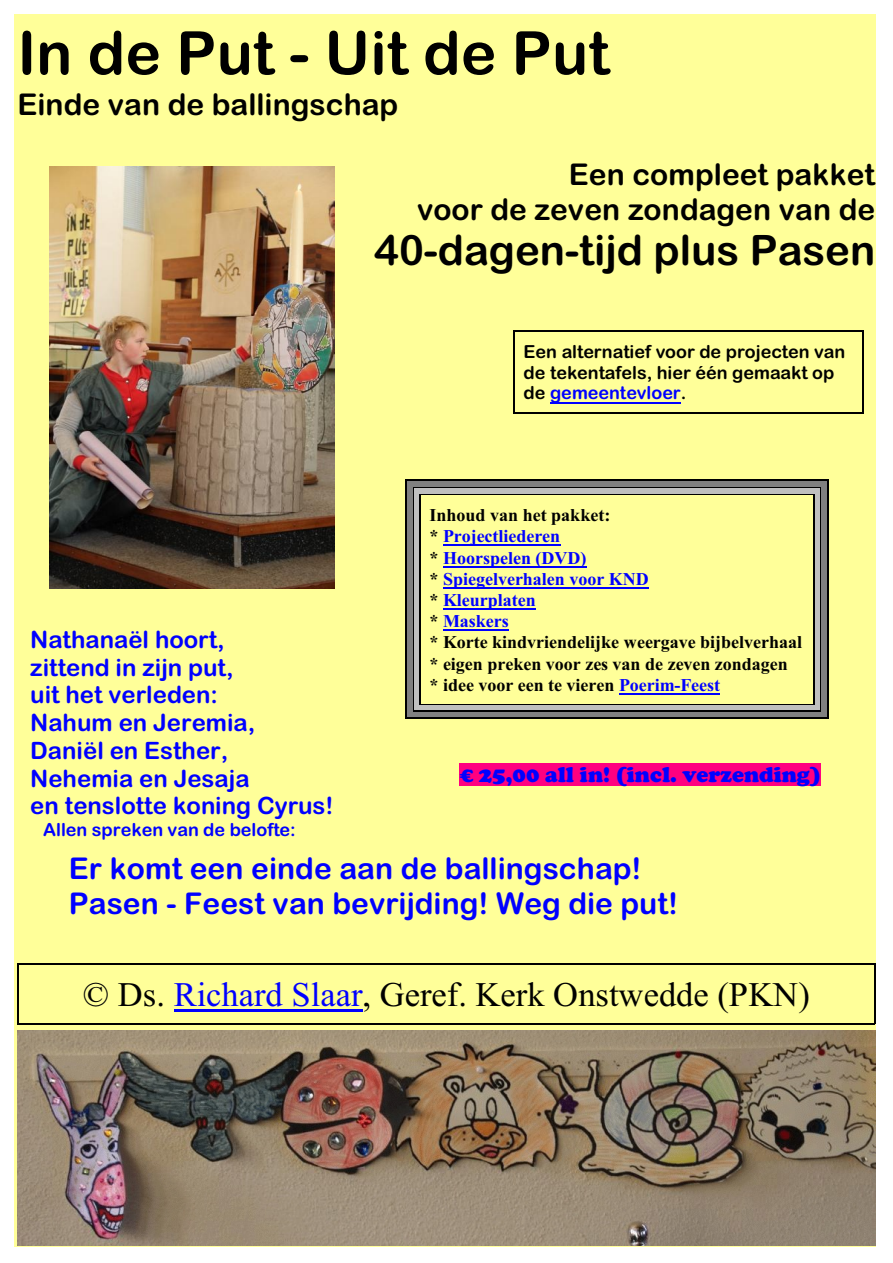
<style>
.page{position:relative;width:893px;height:1263px;background:#fff}
.page>*{position:absolute;margin:0;border:0;box-sizing:border-box;transform-origin:0 0}
.t1{font:60px "Arial Rounded MT Bold";letter-spacing:.005em;color:#000}
.t2{font:42px "Arial Rounded MT Bold";color:#000}
.t3{font:34.5px "Times New Roman";color:#000}
.t4{font:30px/34.8px "Arial Rounded MT Bold";color:#00f}
.t5{font:30px/34.8px "Arial Rounded MT Bold";color:#000;text-align:right}
.t6{font:24px/27.8px "Arial Rounded MT Bold";color:#00f}
.t7{font:900 22.5px "Cooper";color:#00f}
.t8{font:700 18px/21.3px "Times New Roman";color:#000}
.t9{font:italic 18px/20.9px "Arial Rounded MT Bold";color:#000}
.t10{font:18px "Arial Rounded MT Bold";color:#00f}
.s1{color:#00f}
</style>
<div class="page">
<div style="left:14px;top:14px;width:861px;height:1233px;background:#ff9"></div>
<hr style="left:550px;top:402px;width:131px;height:1px;background:#00f">
<hr style="left:513px;top:330px;width:1px;height:83px;background:#000">
<hr style="left:863px;top:330px;width:1px;height:83px;background:#000">
<hr style="left:513px;top:330px;width:351px;height:1px;background:#000">
<hr style="left:513px;top:412px;width:351px;height:1px;background:#000">
<div style="left:460px;top:763px;width:361px;height:23px;background:#ff0080"></div>
<img style="left:50px;top:166px;width:284px;height:423px">
<img style="left:17px;top:1030px;width:859px;height:215px">
<hr style="left:443px;top:545px;width:117px;height:1px;background:#00f">
<hr style="left:443px;top:566px;width:143px;height:1px;background:#00f">
<hr style="left:443px;top:587px;width:206px;height:1px;background:#00f">
<hr style="left:443px;top:609px;width:93px;height:1px;background:#00f">
<hr style="left:443px;top:630px;width:66px;height:1px;background:#00f">
<hr style="left:619px;top:694px;width:101px;height:1px;background:#00f">
<hr style="left:419px;top:493px;width:1px;height:212px;background:#000">
<hr style="left:814px;top:493px;width:1px;height:212px;background:#000">
<hr style="left:419px;top:493px;width:396px;height:1px;background:#000">
<hr style="left:419px;top:704px;width:396px;height:1px;background:#000">
<div style="left:414px;top:488px;width:5px;height:222px;background:#bfbfbf"></div>
<div style="left:815px;top:488px;width:5px;height:222px;background:#bfbfbf"></div>
<div style="left:414px;top:488px;width:406px;height:5px;background:#bfbfbf"></div>
<div style="left:414px;top:705px;width:406px;height:5px;background:#bfbfbf"></div>
<hr style="left:412px;top:486px;width:2px;height:226px;background:#000">
<hr style="left:820px;top:486px;width:2px;height:226px;background:#000">
<hr style="left:412px;top:486px;width:410px;height:2px;background:#000">
<hr style="left:412px;top:710px;width:410px;height:2px;background:#000">
<div style="left:407px;top:481px;width:5px;height:236px;background:#808080"></div>
<div style="left:822px;top:481px;width:5px;height:236px;background:#808080"></div>
<div style="left:407px;top:481px;width:420px;height:5px;background:#808080"></div>
<div style="left:407px;top:712px;width:420px;height:5px;background:#808080"></div>
<hr style="left:405px;top:480px;width:2px;height:239px;background:#000">
<hr style="left:827px;top:480px;width:1px;height:239px;background:#000">
<hr style="left:405px;top:480px;width:423px;height:1px;background:#000">
<hr style="left:405px;top:717px;width:423px;height:2px;background:#000">
<hr style="left:174px;top:1010px;width:189px;height:2px;background:#00f">
<hr style="left:17px;top:963px;width:2px;height:61px;background:#000">
<hr style="left:874px;top:963px;width:1px;height:61px;background:#000">
<hr style="left:17px;top:963px;width:858px;height:1px;background:#000">
<hr style="left:17px;top:1023px;width:858px;height:1px;background:#000">
<h1 class="t1" style="left:17px;top:31px;width:593px">In de Put - Uit de Put</h1>
<h3 class="t5" style="left:17px;top:90px;width:382px">Einde van de ballingschap</h3>
<h3 class="t5" style="left:417px;top:160px;width:460px">Een compleet pakket<br>voor de zeven zondagen van de</h3>
<h2 class="t2" style="left:374px;top:235px;width:503px">40-dagen-tijd plus Pasen</h2>
<p class="t9" style="left:524px;top:342px;width:323px">Een alternatief voor de projecten van de tekentafels, hier één gemaakt op de <span class="s1">gemeentevloer</span>.</p>
<p class="t8" style="left:429px;top:506px;width:374px">Inhoud van het pakket:<br>* <span class="s1">Projectliederen<br></span>* <span class="s1">Hoorspelen (DVD)<br></span>* <span class="s1">Spiegelverhalen voor KND<br></span>* <span class="s1">Kleurplaten<br></span>* <span class="s1">Maskers<br></span>* Korte kindvriendelijke weergave bijbelverhaal * eigen preken voor zes van de zeven zondagen<br>* idee voor een te vieren <span class="s1">Poerim-Feest</span></p>
<h3 class="t6" style="left:30px;top:628px;width:305px">Nathanaël hoort,<br>zittend in zijn put,<br>uit het verleden:<br>Nahum en Jeremia,<br>Daniël en Esther,<br>Nehemia en Jesaja<br>en tenslotte koning Cyrus!</h3>
<p class="t10" style="left:43px;top:823px;width:254px">Allen spreken van de belofte:</p>
<h3 class="t4" style="left:69px;top:854px;width:611px">Er komt een einde aan de ballingschap!<br>Pasen - Feest van bevrijding! Weg die put!</h3>
<p class="t7" style="left:460px;top:766px;width:363px">€ 25,00 all in! (incl. verzending)</p>
<h3 class="t3" style="left:83px;top:982px;width:728px">© Ds. <span class="s1">Richard Slaar</span>, Geref. Kerk Onstwedde (PKN)</h3>
</div>
